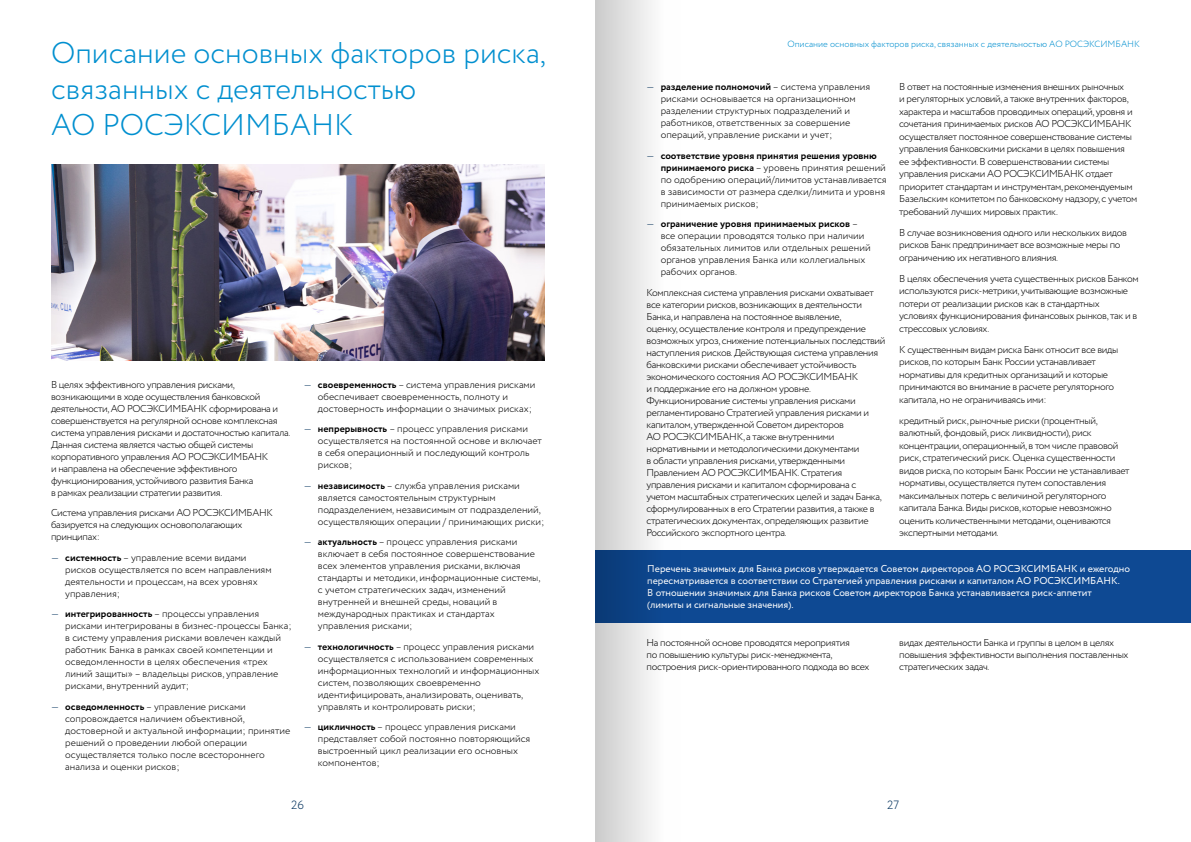
<style>
.page{position:relative;width:1191px;height:842px;background:#fff}
.page>*{position:absolute;margin:0;border:0;box-sizing:border-box;transform-origin:0 0}
.t1{font:300 30px/36px "Circe";color:#008fcf}
.t2{font:300 12px "Circe";color:#00305b}
.t3{font:300 10px/12px "Circe";letter-spacing:-.03em;color:#000}
.t4{font:300 10px/12px "Circe";color:#000}
.t5{font:10px/12px "Circe";color:#fff}
.t6{font:300 9px "Circe";color:#008fcf}
.s1{color:#00305b}
.s2{font-weight:700}
</style>
<div class="page">
<img style="left:51px;top:164px;width:493px;height:197px">
<div style="left:595px;top:551px;width:596px;height:72px;background:#0e4993"></div>
<svg style="left:595px;top:0;width:85px;height:842px"></svg>
<h1 class="t1" style="left:51px;top:35px;width:496px">Описание основных факторов риска, связанных с деятельностью<br>АО РОСЭКСИМБАНК</h1>
<p class="t3" style="left:51px;top:378px;width:241px">В целях эффективного управления рисками, возникающими в ходе осуществления банковской деятельности, АО РОСЭКСИМБАНК сформирована и совершенствуется на регулярной основе комплексная система управления рисками и достаточностью капитала.<br>Данная система является частью общей системы корпоративного управления АО РОСЭКСИМБАНК<br>и направлена на обеспечение эффективного функционирования, устойчивого развития Банка<br>в рамках реализации стратегии развития.</p>
<p class="t3" style="left:51px;top:507px;width:223px">Система управления рисками АО РОСЭКСИМБАНК базируется на следующих основополагающих принципах:</p>
<p class="t4" style="left:65px;top:551px;width:208px;text-indent:-14px"><span class="s1">―</span> <span class="s2">системность</span> – управление всеми видами рисков осуществляется по всем направлениям деятельности и процессам, на всех уровнях управления;</p>
<p class="t4" style="left:65px;top:608px;width:228px;text-indent:-14px"><span class="s1">―</span> <span class="s2">интегрированность</span> – процессы управления рисками интегрированы в бизнес-процессы Банка; в систему управления рисками вовлечен каждый работник Банка в рамках своей компетенции и осведомленности в целях обеспечения «трех линий защиты» – владельцы рисков, управление рисками, внутренний аудит;</p>
<p class="t4" style="left:65px;top:700px;width:227px;text-indent:-14px"><span class="s1">―</span> <span class="s2">осведомленность</span> – управление рисками сопровождается наличием объективной, достоверной и актуальной информации; принятие решений о проведении любой операции осуществляется только после всестороннего анализа и оценки рисков;</p>
<p class="t4" style="left:318px;top:378px;width:219px;text-indent:-14px"><span class="s1">―</span> <span class="s2">своевременность</span> – система управления рисками обеспечивает своевременность, полноту и достоверность информации о значимых рисках;</p>
<p class="t4" style="left:318px;top:423px;width:225px;text-indent:-14px"><span class="s1">―</span> <span class="s2">непрерывность</span> – процесс управления рисками осуществляется на постоянной основе и включает в себя операционный и последующий контроль рисков;</p>
<p class="t4" style="left:318px;top:479px;width:228px;text-indent:-14px"><span class="s1">―</span> <span class="s2">независимость</span> – служба управления рисками является самостоятельным структурным подразделением, независимым от подразделений, осуществляющих операции / принимающих риски;</p>
<p class="t4" style="left:318px;top:536px;width:224px;text-indent:-14px"><span class="s1">―</span> <span class="s2">актуальность</span> – процесс управления рисками включает в себя постоянное совершенствование всех элементов управления рисками, включая стандарты и методики, информационные системы, с учетом стратегических задач, изменений внутренней и внешней среды, новаций в международных практиках и стандартах управления рисками;</p>
<p class="t4" style="left:318px;top:640px;width:223px;text-indent:-14px"><span class="s1">―</span> <span class="s2">технологичность</span> – процесс управления рисками осуществляется с использованием современных информационных технологий и информационных систем, позволяющих своевременно идентифицировать, анализировать, оценивать, управлять и контролировать риски;</p>
<p class="t4" style="left:318px;top:721px;width:214px;text-indent:-14px"><span class="s1">―</span> <span class="s2">цикличность</span> – процесс управления рисками представляет собой постоянно повторяющийся выстроенный цикл реализации его основных компонентов;</p>
<p class="t6" style="left:787px;top:38px;width:354px">Описание основных факторов риска, связанных с деятельностью АО РОСЭКСИМБАНК</p>
<p class="t4" style="left:660px;top:81px;width:211px;text-indent:-14px"><span class="s1">―</span> <span class="s2">разделение полномочий</span> – система управления рисками основывается на организационном разделении структурных подразделений и работников, ответственных за совершение операций, управление рисками и учет;</p>
<p class="t4" style="left:660px;top:149px;width:227px;text-indent:-14px"><span class="s1">―</span> <span class="s2">соответствие уровня принятия решения уровню принимаемого риска</span> – уровень принятия решений по одобрению операций/лимитов устанавливается в зависимости от размера сделки/лимита и уровня принимаемых рисков;</p>
<p class="t4" style="left:660px;top:218px;width:211px;text-indent:-14px"><span class="s1">―</span> <span class="s2">ограничение уровня принимаемых рисков</span> – все операции проводятся только при наличии обязательных лимитов или отдельных решений органов управления Банка или коллегиальных рабочих органов.</p>
<p class="t3" style="left:646px;top:287px;width:240px">Комплексная система управления рисками охватывает все категории рисков, возникающих в деятельности Банка, и направлена на постоянное выявление,<br>оценку, осуществление контроля и предупреждение возможных угроз, снижение потенциальных последствий наступления рисков. Действующая система управления банковскими рисками обеспечивает устойчивость экономического состояния АО РОСЭКСИМБАНК<br>и поддержание его на должном уровне.<br>Функционирование системы управления рисками регламентировано Стратегией управления рисками и капиталом, утвержденной Советом директоров<br>АО РОСЭКСИМБАНК, а также внутренними нормативными и методологическими документами<br>в области управления рисками, утвержденными Правлением АО РОСЭКСИМБАНК. Стратегия управления рисками и капиталом сформирована с учетом масштабных стратегических целей и задач Банка, сформулированных в его Стратегии развития, а также в стратегических документах, определяющих развитие Российского экспортного центра.</p>
<p class="t3" style="left:899px;top:80px;width:240px;line-height:12.5px">В ответ на постоянные изменения внешних рыночных<br>и регуляторных условий, а также внутренних факторов, характера и масштабов проводимых операций, уровня и сочетания принимаемых рисков АО РОСЭКСИМБАНК осуществляет постоянное совершенствование системы управления банковскими рисками в целях повышения<br>ее эффективности. В совершенствовании системы управления рисками АО РОСЭКСИМБАНК отдает приоритет стандартам и инструментам, рекомендуемым Базельским комитетом по банковскому надзору, с учетом требований лучших мировых практик.</p>
<p class="t3" style="left:899px;top:226px;width:229px;line-height:12.5px">В случае возникновения одного или нескольких видов рисков Банк предпринимает все возможные меры по ограничению их негативного влияния.</p>
<p class="t3" style="left:899px;top:272px;width:241px;line-height:12.5px">В целях обеспечения учета существенных рисков Банком используются риск-метрики, учитывающие возможные потери от реализации рисков как в стандартных условиях функционирования финансовых рынков, так и в стрессовых условиях.</p>
<p class="t3" style="left:899px;top:343px;width:221px;line-height:12.5px">К существенным видам риска Банк относит все виды рисков, по которым Банк России устанавливает нормативы для кредитных организаций и которые принимаются во внимание в расчете регуляторного капитала, но не ограничиваясь ими:</p>
<p class="t3" style="left:899px;top:414px;width:232px;line-height:12.5px">кредитный риск, рыночные риски (процентный, валютный, фондовый, риск ликвидности), риск концентрации, операционный, в том числе правовой риск, стратегический риск. Оценка существенности видов риска, по которым Банк России не устанавливает нормативы, осуществляется путем сопоставления максимальных потерь с величиной регуляторного капитала Банка. Виды рисков, которые невозможно оценить количественными методами, оцениваются экспертными методами.</p>
<p class="t5" style="left:647px;top:563px;width:484px">Перечень значимых для Банка рисков утверждается Советом директоров АО РОСЭКСИМБАНК и ежегодно пересматривается в соответствии со Стратегией управления рисками и капиталом АО РОСЭКСИМБАНК.<br>В отношении значимых для Банка рисков Советом директоров Банка устанавливается риск-аппетит (лимиты и сигнальные значения).</p>
<p class="t3" style="left:646px;top:637px;width:224px">На постоянной основе проводятся мероприятия<br>по повышению культуры риск-менеджмента, построения риск-ориентированного подхода во всех</p>
<p class="t3" style="left:899px;top:637px;width:231px">видах деятельности Банка и группы в целом в целях повышения эффективности выполнения поставленных стратегических задач.</p>
<p class="t2" style="left:291px;top:797px;width:14px">26</p>
<p class="t2" style="left:887px;top:797px;width:14px">27</p>
</div>
